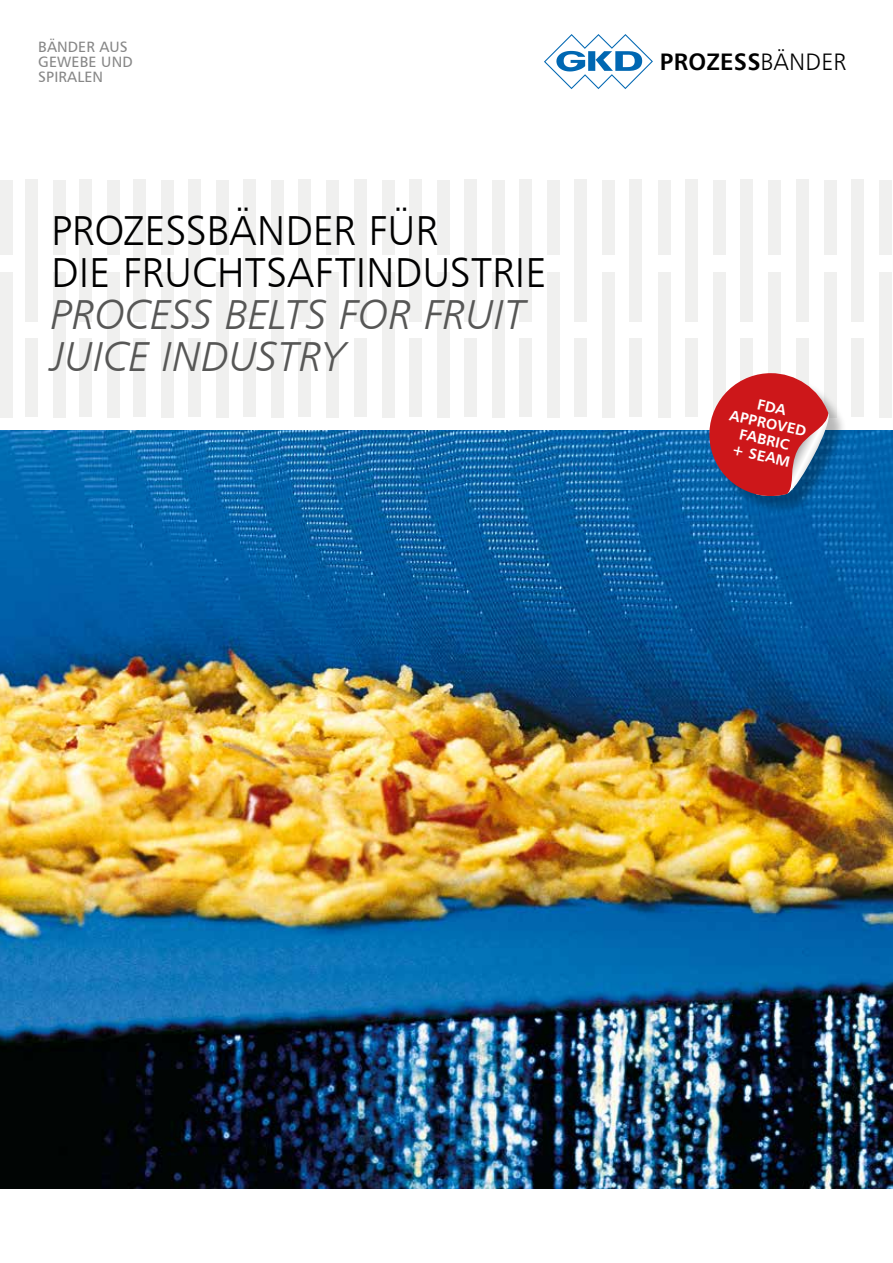
<style>
.page{position:relative;width:893px;height:1263px;background:#fff}
.page>*{position:absolute;margin:0;border:0;box-sizing:border-box;transform-origin:0 0}
.t1{font:42px/42px "Humanist 777 BT Light B";color:#000}
.t2{font:42px/42px "Humanist 777 BT Light Italic B";color:#575756}
.t3{font:23.7px "Humanist 777 BT Bold B";letter-spacing:.01em;color:#000}
.t4{font:15px/15px "Humanist 777 BT Roman B";letter-spacing:.01em;color:#878787}
.t5{font:15px/16.5px "Humanist 777 BT Bold B";color:#fff;text-align:center}
.s1{font-family:"Humanist 777 BT Light B"}
</style>
<div class="page">
<div style="left:133px;top:180px;width:12px;height:142px;background:#f0f0ef"></div>
<div style="left:796px;top:180px;width:12px;height:142px;background:#f0f0ef"></div>
<div style="left:188px;top:180px;width:12px;height:142px;background:#f0f0ef"></div>
<div style="left:852px;top:180px;width:12px;height:142px;background:#f0f0ef"></div>
<div style="left:244px;top:180px;width:12px;height:142px;background:#f0f0ef"></div>
<div style="left:299px;top:180px;width:12px;height:142px;background:#f0f0ef"></div>
<div style="left:354px;top:180px;width:12px;height:142px;background:#f0f0ef"></div>
<div style="left:409px;top:180px;width:12px;height:142px;background:#f0f0ef"></div>
<div style="left:464px;top:180px;width:12px;height:142px;background:#f0f0ef"></div>
<div style="left:520px;top:180px;width:12px;height:142px;background:#f0f0ef"></div>
<div style="left:575px;top:180px;width:12px;height:142px;background:#f0f0ef"></div>
<div style="left:630px;top:180px;width:12px;height:142px;background:#f0f0ef"></div>
<div style="left:685px;top:180px;width:12px;height:142px;background:#f0f0ef"></div>
<div style="left:740px;top:180px;width:12px;height:142px;background:#f0f0ef"></div>
<div style="left:133px;top:339px;width:12px;height:78px;background:#f0f0ef"></div>
<div style="left:796px;top:339px;width:12px;height:78px;background:#f0f0ef"></div>
<div style="left:188px;top:339px;width:12px;height:78px;background:#f0f0ef"></div>
<div style="left:852px;top:339px;width:12px;height:78px;background:#f0f0ef"></div>
<div style="left:244px;top:339px;width:12px;height:78px;background:#f0f0ef"></div>
<div style="left:299px;top:339px;width:12px;height:78px;background:#f0f0ef"></div>
<div style="left:354px;top:339px;width:12px;height:78px;background:#f0f0ef"></div>
<div style="left:409px;top:339px;width:12px;height:78px;background:#f0f0ef"></div>
<div style="left:464px;top:339px;width:12px;height:78px;background:#f0f0ef"></div>
<div style="left:520px;top:339px;width:12px;height:78px;background:#f0f0ef"></div>
<div style="left:575px;top:339px;width:12px;height:78px;background:#f0f0ef"></div>
<div style="left:630px;top:339px;width:12px;height:78px;background:#f0f0ef"></div>
<div style="left:685px;top:339px;width:12px;height:78px;background:#f0f0ef"></div>
<div style="left:740px;top:339px;width:12px;height:78px;background:#f0f0ef"></div>
<div style="left:161px;top:180px;width:12px;height:74px;background:#f0f0ef"></div>
<div style="left:108px;top:180px;width:12px;height:74px;background:#f0f0ef"></div>
<div style="left:54px;top:180px;width:12px;height:74px;background:#f0f0ef"></div>
<div style="left:0;top:180px;width:12px;height:74px;background:#f0f0ef"></div>
<div style="left:161px;top:272px;width:12px;height:145px;background:#f0f0ef"></div>
<div style="left:108px;top:272px;width:12px;height:145px;background:#f0f0ef"></div>
<div style="left:54px;top:272px;width:12px;height:145px;background:#f0f0ef"></div>
<div style="left:0;top:272px;width:12px;height:145px;background:#f0f0ef"></div>
<div style="left:824px;top:180px;width:12px;height:74px;background:#f0f0ef"></div>
<div style="left:824px;top:272px;width:12px;height:145px;background:#f0f0ef"></div>
<div style="left:217px;top:180px;width:12px;height:74px;background:#f0f0ef"></div>
<div style="left:217px;top:272px;width:12px;height:145px;background:#f0f0ef"></div>
<div style="left:880px;top:180px;width:12px;height:74px;background:#f0f0ef"></div>
<div style="left:880px;top:272px;width:12px;height:145px;background:#f0f0ef"></div>
<div style="left:272px;top:180px;width:12px;height:74px;background:#f0f0ef"></div>
<div style="left:272px;top:272px;width:12px;height:145px;background:#f0f0ef"></div>
<div style="left:327px;top:180px;width:12px;height:74px;background:#f0f0ef"></div>
<div style="left:327px;top:272px;width:12px;height:145px;background:#f0f0ef"></div>
<div style="left:382px;top:180px;width:12px;height:74px;background:#f0f0ef"></div>
<div style="left:382px;top:272px;width:12px;height:145px;background:#f0f0ef"></div>
<div style="left:437px;top:180px;width:12px;height:74px;background:#f0f0ef"></div>
<div style="left:437px;top:272px;width:12px;height:145px;background:#f0f0ef"></div>
<div style="left:492px;top:180px;width:12px;height:74px;background:#f0f0ef"></div>
<div style="left:492px;top:272px;width:12px;height:145px;background:#f0f0ef"></div>
<div style="left:548px;top:180px;width:12px;height:74px;background:#f0f0ef"></div>
<div style="left:548px;top:272px;width:12px;height:145px;background:#f0f0ef"></div>
<div style="left:603px;top:180px;width:12px;height:74px;background:#f0f0ef"></div>
<div style="left:603px;top:272px;width:12px;height:145px;background:#f0f0ef"></div>
<div style="left:658px;top:180px;width:12px;height:74px;background:#f0f0ef"></div>
<div style="left:658px;top:272px;width:12px;height:145px;background:#f0f0ef"></div>
<div style="left:713px;top:180px;width:12px;height:74px;background:#f0f0ef"></div>
<div style="left:713px;top:272px;width:12px;height:145px;background:#f0f0ef"></div>
<div style="left:768px;top:180px;width:12px;height:74px;background:#f0f0ef"></div>
<div style="left:768px;top:272px;width:12px;height:145px;background:#f0f0ef"></div>
<div style="left:79px;top:180px;width:13px;height:142px;background:#f0f0ef"></div>
<div style="left:26px;top:180px;width:12px;height:142px;background:#f0f0ef"></div>
<div style="left:79px;top:339px;width:13px;height:78px;background:#f0f0ef"></div>
<div style="left:26px;top:339px;width:12px;height:78px;background:#f0f0ef"></div>
<img style="left:0;top:431px;width:893px;height:757px">
<svg style="left:544px;top:34px;width:109px;height:55px"></svg>
<div style="left:712px;top:376px;width:135px;height:139px;background:#000;opacity:.28"></div>
<svg style="left:701px;top:373px;width:130px;height:129px;background:#a94d5c"></svg>
<p class="t4" style="left:38px;top:39px;width:96px">BÄNDER AUS<br>GEWEBE UND<br>SPIRALEN</p>
<p class="t1" style="left:51px;top:208px;width:497px">PROZESSBÄNDER FÜR<br>DIE FRUCHTSAFTINDUSTRIE</p>
<p class="t2" style="left:51px;top:292px;width:476px">PROCESS BELTS FOR FRUIT<br>JUICE INDUSTRY</p>
<p class="t3" style="left:660px;top:47px;width:188px">PROZESS<span class="s1">BÄNDER</span></p>
<p class="t5" style="left:735px;top:390px;width:80px;rotate:12deg">FDA<br>APPROVED<br>FABRIC<br>+ SEAM</p>
</div>
